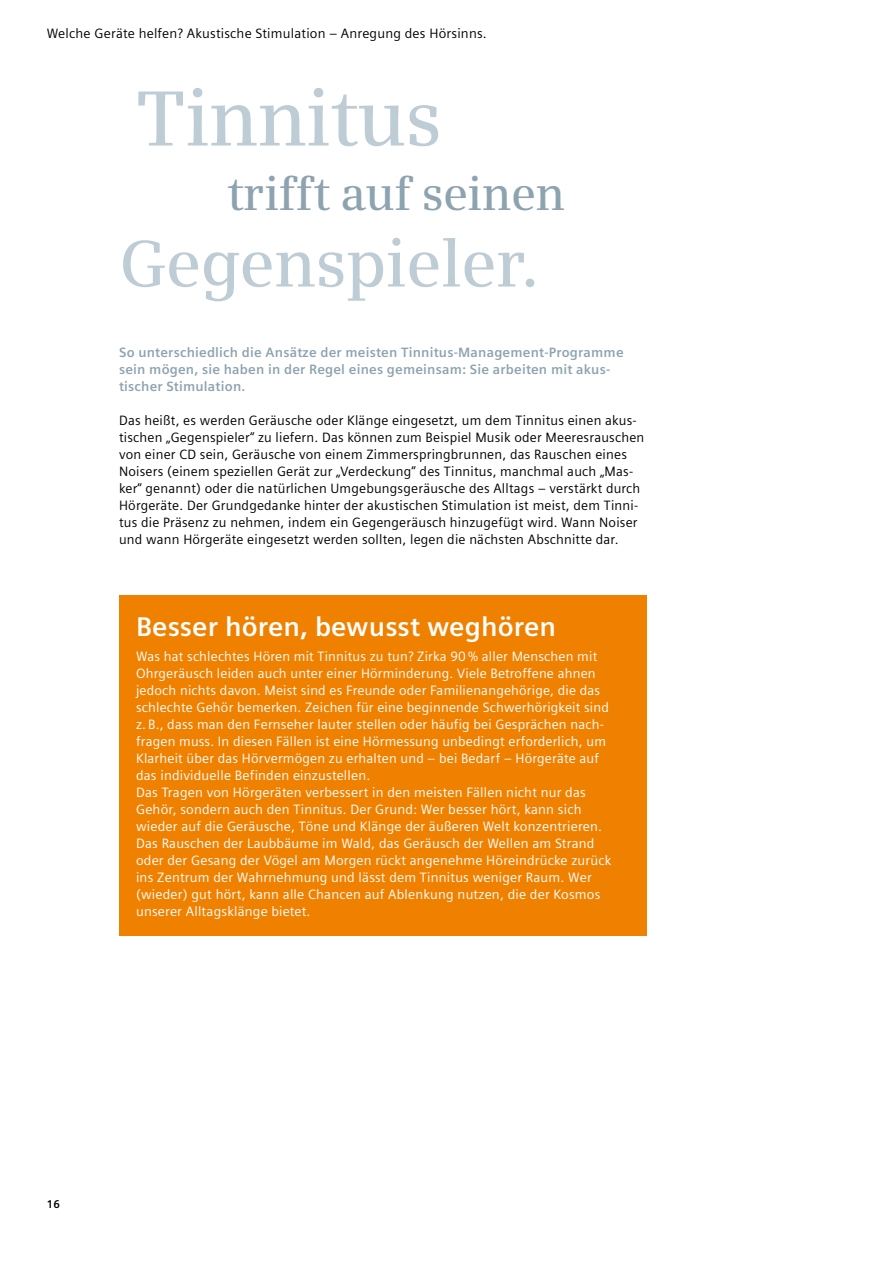
<style>
.page{position:relative;width:893px;height:1263px;background:#fff}
.page>*{position:absolute;margin:0;border:0;box-sizing:border-box;transform-origin:0 0}
.t1{font:600 78px "Siemens Serif";letter-spacing:-.02em;color:#beccd5}
.t2{font:600 66px "Siemens Serif";letter-spacing:-.015em;color:#beccd5}
.t3{font:600 46.5px "Siemens Serif";letter-spacing:-.015em;color:#8da3b0}
.t4{font:700 27px "Siemens Sans";letter-spacing:.005em;color:#fff}
.t5{font:13.5px/17px "Siemens Sans";letter-spacing:.015em;color:#fff}
.t6{font:13.5px/17px "Siemens Sans";letter-spacing:.015em;color:#000}
.t7{font:700 13.5px/17px "Siemens Sans";letter-spacing:.015em;color:#8da3b0}
.t8{font:700 11.25px "Siemens Sans";color:#000}
</style>
<div class="page">
<div style="left:119px;top:595px;width:527px;height:340px;background:#f08100"></div>
<p class="t6" style="left:47px;top:25px;width:442px">Welche Geräte helfen? Akustische Stimulation – Anregung des Hörsinns.</p>
<h1 class="t1" style="left:137px;top:73px;width:307px">Tinnitus</h1>
<h3 class="t3" style="left:227px;top:167px;width:340px">trifft auf seinen</h3>
<h2 class="t2" style="left:119px;top:225px;width:422px">Gegenspieler.</h2>
<p class="t7" style="left:119px;top:344px;width:506px">So unterschiedlich die Ansätze der meisten Tinnitus-Management-Programme sein mögen, sie haben in der Regel eines gemeinsam: Sie arbeiten mit akus&shy;tischer Stimulation.</p>
<p class="t6" style="left:119px;top:412px;width:527px">Das heißt, es werden Geräusche oder Klänge eingesetzt, um dem Tinnitus einen akus&shy;tischen „Gegenspieler“ zu liefern. Das können zum Beispiel Musik oder Meeresrauschen von einer CD sein, Geräusche von einem Zimmerspringbrunnen, das Rauschen eines Noisers (einem speziellen Gerät zur „Verdeckung“ des Tinnitus, manchmal auch „Mas&shy;ker“ genannt) oder die natürlichen Umgebungsgeräusche des Alltags – verstärkt durch Hörgeräte. Der Grundgedanke hinter der akustischen Stimulation ist meist, dem Tinni&shy;tus die Präsenz zu nehmen, indem ein Gegengeräusch hinzugefügt wird. Wann Noiser und wann Hörgeräte eingesetzt werden sollten, legen die nächsten Abschnitte dar.</p>
<h3 class="t4" style="left:136px;top:611px;width:422px">Besser hören, bewusst weghören</h3>
<p class="t5" style="left:136px;top:648px;width:477px">Was hat schlechtes Hören mit Tinnitus zu tun? Zirka 90 % aller Menschen mit Ohrgeräusch leiden auch unter einer Hörminderung. Viele Betroffene ahnen jedoch nichts davon. Meist sind es Freunde oder Familienangehörige, die das schlechte Gehör bemerken. Zeichen für eine beginnende Schwerhörigkeit sind z. B., dass man den Fernseher lauter stellen oder häufig bei Gesprächen nach&shy;fragen muss. In diesen Fällen ist eine Hörmessung unbedingt erforderlich, um Klarheit über das Hörvermögen zu erhalten und – bei Bedarf – Hörgeräte auf das individuelle Befinden einzustellen.<br>Das Tragen von Hörgeräten verbessert in den meisten Fällen nicht nur das Gehör, sondern auch den Tinnitus. Der Grund: Wer besser hört, kann sich wieder auf die Geräusche, Töne und Klänge der äußeren Welt konzentrieren.<br>Das Rauschen der Laubbäume im Wald, das Geräusch der Wellen am Strand oder der Gesang der Vögel am Morgen rückt angenehme Höreindrücke zurück ins Zentrum der Wahrnehmung und lässt dem Tinnitus weniger Raum. Wer (wieder) gut hört, kann alle Chancen auf Ablenkung nutzen, die der Kosmos unserer Alltagsklänge bietet.</p>
<p class="t8" style="left:47px;top:1197px;width:15px">16</p>
</div>
